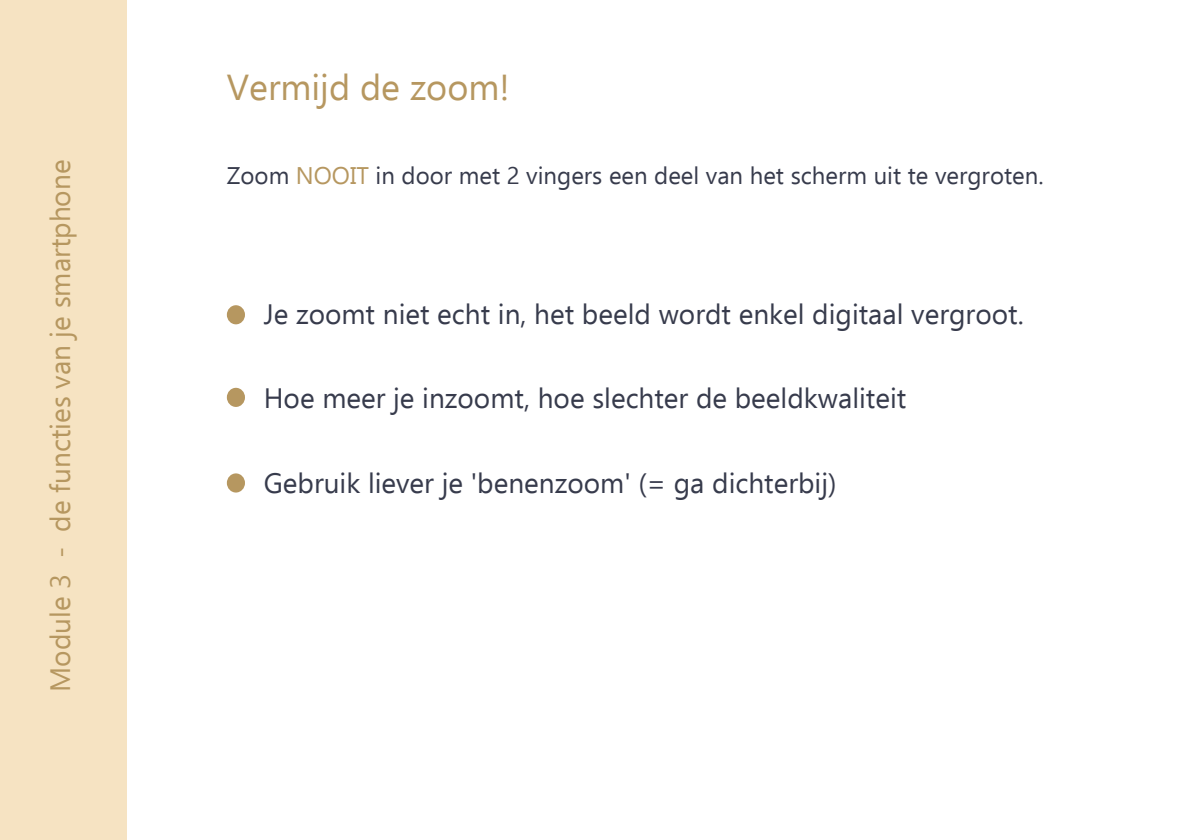
<style>
.page{position:relative;width:1191px;height:840px;background:#fff}
.page>*{position:absolute;margin:0;border:0;box-sizing:border-box;transform-origin:0 0}
.t1{font:36px "Ebrima";color:#b69760}
.t2{font:28px "Ebrima";color:#373b4c}
.t3{font:28px "Ebrima";color:#b69760}
.t4{font:24px "Ebrima";color:#373b4c}
.s1{color:#b69760}
</style>
<div class="page">
<div style="left:0;top:0;width:127px;height:839px;background:#f6e3c2"></div>
<div style="left:227px;top:305px;width:18px;height:19px;background:#b69760;border-radius:50%"></div>
<div style="left:227px;top:387px;width:18px;height:19px;background:#b69760;border-radius:50%"></div>
<div style="left:227px;top:473px;width:18px;height:19px;background:#b69760;border-radius:50%"></div>
<p class="t3" style="left:39px;top:691px;width:533px;rotate:-90deg">Module 3 - de functies van je smartphone</p>
<p class="t1" style="left:227px;top:61px;width:284px">Vermijd de zoom!</p>
<p class="t4" style="left:227px;top:158px;width:818px">Zoom <span class="s1">NOOIT</span> in door met 2 vingers een deel van het scherm uit te vergroten.</p>
<p class="t2" style="left:264px;top:293px;width:761px">Je zoomt niet echt in, het beeld wordt enkel digitaal vergroot.</p>
<p class="t2" style="left:264px;top:377px;width:644px">Hoe meer je inzoomt, hoe slechter de beeldkwaliteit</p>
<p class="t2" style="left:264px;top:461px;width:574px">Gebruik liever je 'benenzoom' (= ga dichterbij)</p>
</div>
